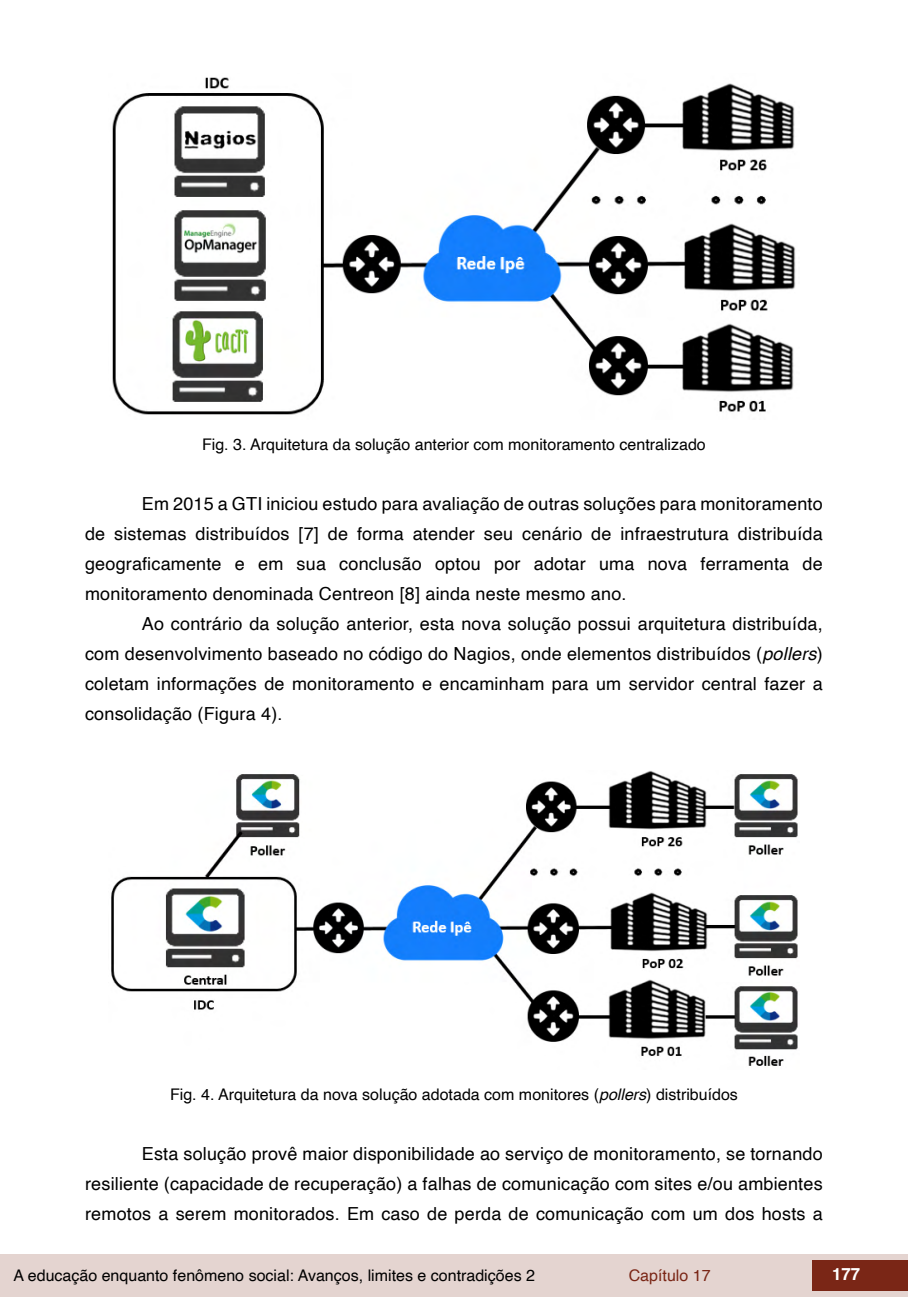
<style>
.page{position:relative;width:908px;height:1304px;background:#fff}
.page>*{position:absolute;margin:0;border:0;box-sizing:border-box;transform-origin:0 0}
.t1{font:18px/30px "Helvetica";letter-spacing:.01em;color:#000;text-align:justify}
.t2{font:700 16.8px "Helvetica";color:#fff}
.t3{font:16px "Helvetica";color:#000}
.t4{font:16px "Helvetica";color:#7a2616}
.s1{font-style:italic}
</style>
<div class="page">
<div style="left:0;top:1254px;width:906px;height:43px;background:#e4d4d0"></div>
<div style="left:812px;top:1261px;width:95px;height:30px;background:#7a2616"></div>
<img style="left:112px;top:77px;width:684px;height:338px">
<img style="left:111px;top:771px;width:687px;height:295px">
<p class="t3" style="left:202px;top:432px;width:505px">Fig. 3. Arquitetura da solução anterior com monitoramento centralizado</p>
<p class="t1" style="left:85px;top:489px;width:738px;text-indent:57px">Em 2015 a GTI iniciou estudo para avaliação de outras soluções para monitoramento de sistemas distribuídos [7] de forma atender seu cenário de infraestrutura distribuída geograficamente e em sua conclusão optou por adotar uma nova ferramenta de monitoramento denominada Centreon [8] ainda neste mesmo ano.</p>
<p class="t1" style="left:85px;top:609px;width:738px;text-indent:57px">Ao contrário da solução anterior, esta nova solução possui arquitetura distribuída, com desenvolvimento baseado no código do Nagios, onde elementos distribuídos (<span class="s1">pollers</span>) coletam informações de monitoramento e encaminham para um servidor central fazer a consolidação (Figura 4).</p>
<p class="t3" style="left:170px;top:1082px;width:569px">Fig. 4. Arquitetura da nova solução adotada com monitores (<span class="s1">pollers</span>) distribuídos</p>
<p class="t1" style="left:85px;top:1139px;width:738px;text-indent:57px">Esta solução provê maior disponibilidade ao serviço de monitoramento, se tornando resiliente (capacidade de recuperação) a falhas de comunicação com sites e/ou ambientes remotos a serem monitorados. Em caso de perda de comunicação com um dos hosts a</p>
<p class="t3" style="left:14px;top:1263px;width:522px">A educação enquanto fenômeno social: Avanços, limites e contradições 2</p>
<p class="t4" style="left:628px;top:1263px;width:83px">Capítulo 17</p>
<p class="t2" style="left:831px;top:1264px;width:30px">177</p>
</div>
